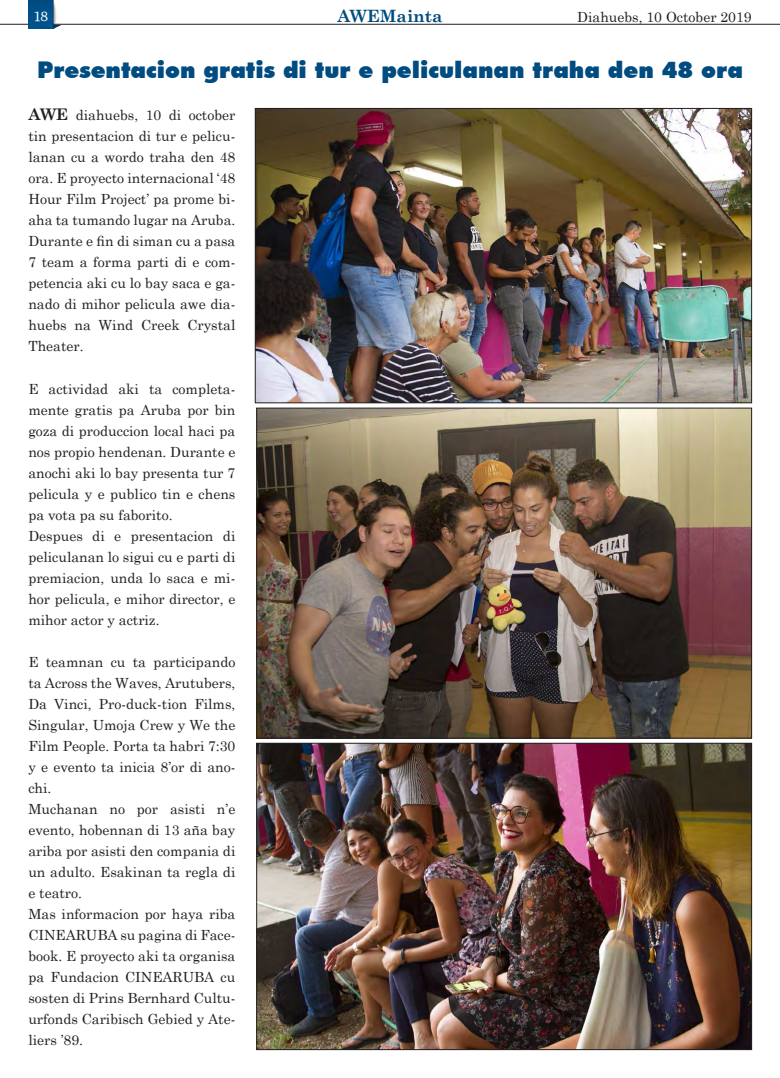
<style>
.page{position:relative;width:780px;height:1078px;background:#fff}
.page>*{position:absolute;margin:0;border:0;box-sizing:border-box;transform-origin:0 0}
.No_Spacing{font:900 23px "Futura BT";color:#004b80}
.Body_Text_14{font:700 17px "Century Schoolbook";color:#004b80}
.Body_Text_14-2{font:14px/21px "Century Schoolbook";color:#231f20;text-align:justify}
.t1{font:14px "Charter ITCTT";color:#fff}
.s1{font-weight:700;font-size:16px}
</style>
<div class="page">
<img style="left:28px;top:0;width:33px;height:28px">
<svg style="left:0;top:24px;width:28px;height:1px"></svg>
<hr style="left:53px;top:24px;width:727px;height:1px;background:#231f20">
<img style="left:257px;top:110px;width:492px;height:291px">
<div style="left:255px;top:108px;width:496px;height:295px;border:1px solid #231f20"></div>
<img style="left:258px;top:744px;width:491px;height:303px">
<div style="left:256px;top:742px;width:495px;height:307px;border:1px solid #231f20"></div>
<img style="left:258px;top:410px;width:491px;height:326px">
<div style="left:256px;top:408px;width:495px;height:330px;border:1px solid #231f20"></div>
<p class="t1" style="left:33px;top:7px;width:16px">18</p>
<p class="Body_Text_14" style="left:337px;top:3px;width:107px">AWEMainta</p>
<p class="Body_Text_14-2" style="left:577px;top:5px;width:176px">Diahuebs, 10 October 2019</p>
<p class="No_Spacing" style="left:37px;top:56px;width:707px">Presentacion gratis di tur e peliculanan traha den 48 ora</p>
<p class="Body_Text_14-2" style="left:28px;top:103px;width:208px"><span class="s1">AWE</span> diahuebs, 10 di october tin presentacion di tur e pelicu&shy;lanan cu a wordo traha den 48 ora. E proyecto internacional ‘48<br>Hour Film Project’ pa prome bi&shy;aha ta tumando lugar na Aruba.</p>
<p class="Body_Text_14-2" style="left:28px;top:229px;width:208px">Durante e fin di siman cu a pasa 7 team a forma parti di e com&shy;petencia aki cu lo bay saca e ga&shy;nado di mihor pelicula awe dia&shy;huebs na Wind Creek Crystal Theater.</p>
<p class="Body_Text_14-2" style="left:28px;top:376px;width:208px">E actividad aki ta completa&shy;mente gratis pa Aruba por bin goza di produccion local haci pa nos propio hendenan. Durante e anochi aki lo bay presenta tur 7 pelicula y e publico tin e chens pa vota pa su faborito.</p>
<p class="Body_Text_14-2" style="left:28px;top:523px;width:208px">Despues di e presentacion di peliculanan lo sigui cu e parti di premiacion, unda lo saca e mi&shy;hor pelicula, e mihor director, e mihor actor y actriz.</p>
<p class="Body_Text_14-2" style="left:28px;top:649px;width:208px">E teamnan cu ta participando ta Across the Waves, Arutubers, Da Vinci, Pro-duck-tion Films, Singular, Umoja Crew y We the Film People. Porta ta habri 7:30 y e evento ta inicia 8’or di ano&shy;chi.</p>
<p class="Body_Text_14-2" style="left:28px;top:796px;width:208px">Muchanan no por asisti n’e evento, hobennan di 13 aña bay ariba por asisti den compania di un adulto. Esakinan ta regla di e teatro.</p>
<p class="Body_Text_14-2" style="left:28px;top:901px;width:208px">Mas informacion por haya riba CINEARUBA su pagina di Face&shy;book. E proyecto aki ta organisa pa Fundacion CINEARUBA cu sosten di Prins Bernhard Cultu&shy;urfonds Caribisch Gebied y Ate&shy;liers ’89.</p>
</div>
